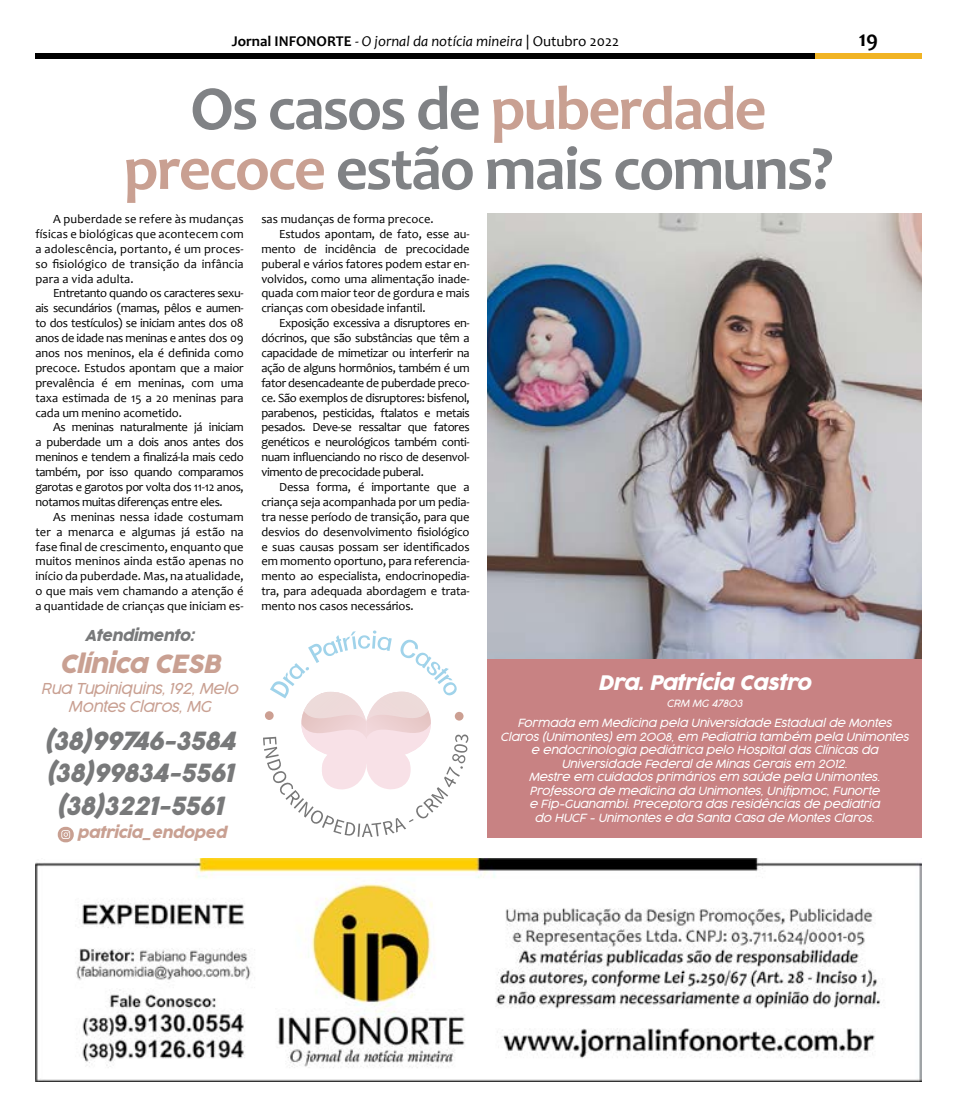
<style>
.page{position:relative;width:957px;height:1117px;background:#fff}
.page>*{position:absolute;margin:0;border:0;box-sizing:border-box;transform-origin:0 0}
.t1{font:700 62.5px/60px "Candara";letter-spacing:-.03em;color:#808285;text-align:center}
.t2{font:italic 25px/32.5px "Cocogoose Pro";letter-spacing:-.03em;color:#78797a;text-align:center}
.t3{font:italic 25px "Cocogoose Pro";letter-spacing:-.03em;color:#c9a092}
.t4{font:700 22.5px "Candara";color:#000}
.t5{font:italic 20px "Cocogoose Pro";letter-spacing:-.03em;color:#fff}
.t6{font:italic 15px "Candara";color:#000}
.t7{font:italic 300 15px/18px "Cocogoose Pro";letter-spacing:-.03em;color:#c9a092;text-align:center}
.t8{font:italic 15px "Cocogoose Pro";letter-spacing:-.03em;color:#c9a092}
.t9{font:italic 15px "Cocogoose Pro";letter-spacing:-.03em;color:#78797a}
.t10{font:12.5px/14.9px "Candara";letter-spacing:-.01em;color:#000;text-align:justify}
.t11{font:12.5px "Candara";letter-spacing:-.03em;color:#000}
.t12{font:italic 300 11.25px/13.5px "Cocogoose Pro";letter-spacing:-.02em;color:#fff;text-align:center}
.t13{font:italic 300 10px "Cocogoose Pro";letter-spacing:-.02em;color:#fff}
.s1{font-weight:700;font-style:normal}
.s2{font-style:normal}
.s3{color:#c9a092}
</style>
<div class="page">
<div style="left:487px;top:633px;width:434px;height:204px;background:#c88283"></div>
<div style="left:815px;top:53px;width:106px;height:6px;background:#f1b424"></div>
<div style="left:35px;top:53px;width:780px;height:6px;background:#000"></div>
<img style="left:35px;top:858px;width:886px;height:223px">
<img style="left:487px;top:214px;width:434px;height:444px">
<svg style="left:263px;top:630px;width:205px;height:206px"></svg>
<div style="left:265px;top:711px;width:9px;height:8px;background:#cc9f92;border-radius:50%"></div>
<div style="left:455px;top:711px;width:8px;height:9px;background:#cc9f92;border-radius:50%"></div>
<svg style="left:58px;top:826px;width:16px;height:16px"></svg>
<svg style="left:61px;top:830px;width:9px;height:8px"></svg>
<p class="t6" style="left:232px;top:32px;width:389px"><span class="s1">Jornal INFONORTE</span> - O jornal da notícia mineira <span class="s2">| Outubro 2022</span></p>
<h3 class="t4" style="left:858px;top:25px;width:21px">19</h3>
<h1 class="t1" style="left:124px;top:78px;width:711px">Os casos de <span class="s3">puberdade precoce</span> estão mais comuns?</h1>
<p class="t10" style="left:35px;top:211px;width:210px;text-indent:18px">A puberdade se refere às mudanças físicas e biológicas que acontecem com a adolescência, portanto, é um proces&shy;so fisiológico de transição da infância para a vida adulta.</p>
<p class="t10" style="left:35px;top:286px;width:210px;text-indent:18px">Entretanto quando os caracteres sexu&shy;ais secundários (mamas, pêlos e aumen&shy;to dos testículos) se iniciam antes dos 08 anos de idade nas meninas e antes dos 09 anos nos meninos, ela é definida como precoce. Estudos apontam que a maior prevalência é em meninas, com uma taxa estimada de 15 a 20 meninas para cada um menino acometido.</p>
<p class="t10" style="left:35px;top:419px;width:210px;text-indent:18px">As meninas naturalmente já iniciam a puberdade um a dois anos antes dos meninos e tendem a finalizá-la mais cedo também, por isso quando comparamos garotas e garotos por volta dos 11-12 anos, notamos muitas diferenças entre eles.</p>
<p class="t10" style="left:35px;top:509px;width:210px;text-indent:18px">As meninas nessa idade costumam ter a menarca e algumas já estão na fase final de crescimento, enquanto que muitos meninos ainda estão apenas no início da puberdade. Mas, na atualidade, o que mais vem chamando a atenção é a quantidade de crianças que iniciam es-</p>
<p class="t10" style="left:261px;top:211px;width:174px">sas mudanças de forma precoce.</p>
<p class="t10" style="left:279px;top:226px;width:192px">Estudos apontam, de fato, esse au-</p>
<p class="t10" style="left:261px;top:241px;width:210px">mento de incidência de precocidade</p>
<p class="t10" style="left:261px;top:256px;width:210px">puberal e vários fatores podem estar en-</p>
<p class="t10" style="left:261px;top:271px;width:210px">volvidos, como uma alimentação inade-</p>
<p class="t10" style="left:261px;top:286px;width:210px">quada com maior teor de gordura e mais</p>
<p class="t10" style="left:261px;top:300px;width:166px">crianças com obesidade infantil.</p>
<p class="t11" style="left:279px;top:315px;width:192px">Exposição excessiva a disruptores en-</p>
<p class="t11" style="left:261px;top:330px;width:210px">dócrinos, que são substâncias que têm a</p>
<p class="t11" style="left:261px;top:345px;width:210px">capacidade de mimetizar ou interferir na</p>
<p class="t11" style="left:261px;top:360px;width:210px">ação de alguns hormônios, também é um</p>
<p class="t11" style="left:261px;top:375px;width:210px">fator desencadeante de puberdade preco-</p>
<p class="t11" style="left:261px;top:389px;width:210px">ce. São exemplos de disruptores: bisfenol,</p>
<p class="t11" style="left:261px;top:404px;width:210px">parabenos, pesticidas, ftalatos e metais</p>
<p class="t11" style="left:261px;top:419px;width:210px">pesados. Deve-se ressaltar que fatores</p>
<p class="t11" style="left:261px;top:434px;width:210px">genéticos e neurológicos também conti-</p>
<p class="t11" style="left:261px;top:449px;width:210px">nuam influenciando no risco de desenvol-</p>
<p class="t11" style="left:261px;top:464px;width:164px">vimento de precocidade puberal.</p>
<p class="t10" style="left:279px;top:479px;width:192px">Dessa forma, é importante que a</p>
<p class="t10" style="left:261px;top:494px;width:210px">criança seja acompanhada por um pedia-</p>
<p class="t10" style="left:261px;top:509px;width:210px">tra nesse período de transição, para que</p>
<p class="t10" style="left:261px;top:524px;width:210px">desvios do desenvolvimento fisiológico</p>
<p class="t10" style="left:261px;top:538px;width:210px">e suas causas possam ser identificados</p>
<p class="t10" style="left:261px;top:553px;width:210px">em momento oportuno, para referencia-</p>
<p class="t10" style="left:261px;top:568px;width:210px">mento ao especialista, endocrinopedia-</p>
<p class="t10" style="left:261px;top:583px;width:210px">tra, para adequada abordagem e trata-</p>
<p class="t10" style="left:261px;top:598px;width:154px">mento nos casos necessários.</p>
<p class="t9" style="left:85px;top:625px;width:111px">Atendimento:</p>
<h2 class="t3" style="left:59px;top:647px;width:162px">Clínica CESB</h2>
<p class="t7" style="left:41px;top:678px;width:199px">Rua Tupiniquins, 192, Melo<br>Montes Claros, MG</p>
<h2 class="t2" style="left:44px;top:725px;width:193px">(38)99746-3584 (38)99834-5561 (38)3221-5561</h2>
<p class="t8" style="left:77px;top:822px;width:151px">patricia_endoped</p>
<h3 class="t5" style="left:598px;top:669px;width:214px">Dra. Patrícia Castro</h3>
<p class="t13" style="left:666px;top:696px;width:77px">CRM MG 47803</p>
<p class="t12" style="left:500px;top:715px;width:410px">Formada em Medicina pela Universidade Estadual de Montes Claros (Unimontes) em 2008, em Pediatria também pela Unimontes e endocrinologia pediátrica pelo Hospital das Clínicas da Universidade Federal de Minas Gerais em 2012.<br>Mestre em cuidados primários em saúde pela Unimontes.<br>Professora de medicina da Unimontes, Unifipmoc, Funorte<br>e Fip-Guanambi. Preceptora das residências de pediatria<br>do HUCF - Unimontes e da Santa Casa de Montes Claros.</p>
</div>
